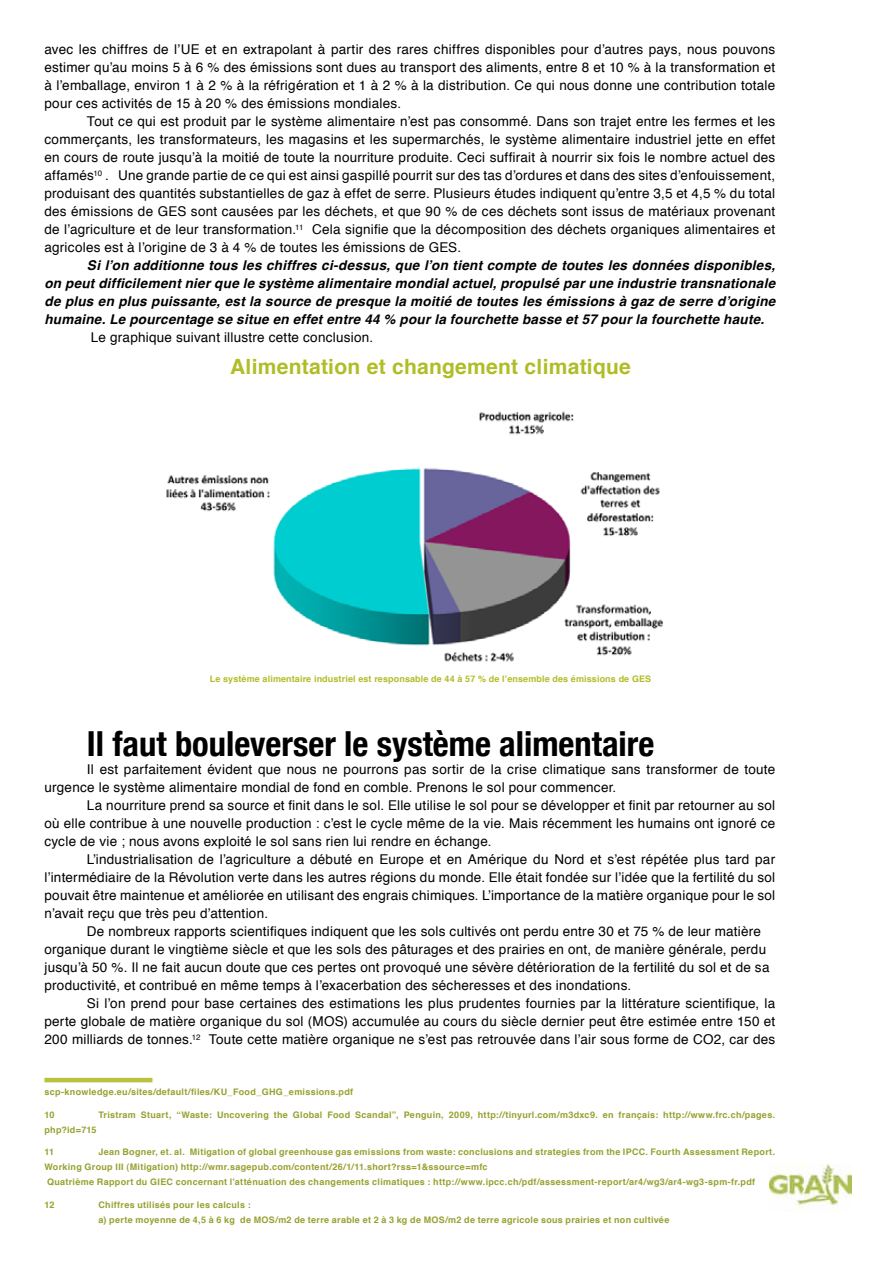
<style>
.page{position:relative;width:893px;height:1263px;background:#fff}
.page>*{position:absolute;margin:0;border:0;box-sizing:border-box;transform-origin:0 0}
.t1{font:700 condensed 34.5px "Helvetica Neue";color:#000}
.t2{font:700 21px "Helvetica";letter-spacing:.015em;color:#b0bd26}
.t3{font:13.5px/18px "Helvetica";letter-spacing:.02em;color:#000;text-align:justify}
.t4{font:italic 700 13.5px/18px "Helvetica";letter-spacing:.02em;color:#000;text-align:justify}
.t5{font:700 9px/15px "Helvetica";letter-spacing:.035em;color:#96a12f}
.t6{font:700 9px "Helvetica";letter-spacing:.015em;color:#b0bd26}
</style>
<div class="page">
<img style="left:769px;top:1164px;width:82px;height:48px">
<hr style="left:44px;top:1078px;width:108px;height:4px;background:#b8c23d">
<img style="left:166px;top:411px;width:497px;height:251px">
<p class="t3" style="left:44px;top:41px;width:732px">avec les chiffres de l’UE et en extrapolant à partir des rares chiffres disponibles pour d’autres pays, nous pouvons estimer qu’au moins 5 à 6 % des émissions sont dues au transport des aliments, entre 8 et 10 % à la transformation et à l’emballage, environ 1 à 2 % à la réfrigération et 1 à 2 % à la distribution. Ce qui nous donne une contribution totale pour ces activités de 15 à 20 % des émissions mondiales.</p>
<p class="t3" style="left:44px;top:113px;width:732px;text-indent:43px">Tout ce qui est produit par le système alimentaire n’est pas consommé. Dans son trajet entre les fermes et les commerçants, les transformateurs, les magasins et les supermarchés, le système alimentaire industriel jette en effet en cours de route jusqu’à la moitié de toute la nourriture produite. Ceci suffirait à nourrir six fois le nombre actuel des affamés<sup>10</sup> . Une grande partie de ce qui est ainsi gaspillé pourrit sur des tas d’ordures et dans des sites d’enfouissement, produisant des quantités substantielles de gaz à effet de serre. Plusieurs études indiquent qu’entre 3,5 et 4,5 % du total des émissions de GES sont causées par les déchets, et que 90 % de ces déchets sont issus de matériaux provenant de l’agriculture et de leur transformation.<sup>11</sup> Cela signifie que la décomposition des déchets organiques alimentaires et agricoles est à l’origine de 3 à 4 % de toutes les émissions de GES.</p>
<p class="t4" style="left:44px;top:256px;width:732px;text-indent:43px">Si l’on additionne tous les chiffres ci-dessus, que l’on tient compte de toutes les données disponibles, on peut difficilement nier que le système alimentaire mondial actuel, propulsé par une industrie transnationale de plus en plus puissante, est la source de presque la moitié de toutes les émissions à gaz de serre d’origine humaine. Le pourcentage se situe en effet entre 44 % pour la fourchette basse et 57 pour la fourchette haute.</p>
<p class="t3" style="left:91px;top:329px;width:284px">Le graphique suivant illustre cette conclusion.</p>
<h2 class="t2" style="left:230px;top:350px;width:402px">Alimentation et changement climatique</h2>
<p class="t6" style="left:210px;top:672px;width:443px">Le système alimentaire industriel est responsable de 44 à 57 % de l’ensemble des émissions de GES</p>
<h1 class="t1" style="left:87px;top:723px;width:569px">Il faut bouleverser le système alimentaire</h1>
<p class="t3" style="left:44px;top:761px;width:732px;text-indent:43px">Il est parfaitement évident que nous ne pourrons pas sortir de la crise climatique sans transformer de toute urgence le système alimentaire mondial de fond en comble. Prenons le sol pour commencer.</p>
<p class="t3" style="left:44px;top:797px;width:732px;text-indent:43px">La nourriture prend sa source et finit dans le sol. Elle utilise le sol pour se développer et finit par retourner au sol où elle contribue à une nouvelle production : c’est le cycle même de la vie. Mais récemment les humains ont ignoré ce cycle de vie ; nous avons exploité le sol sans rien lui rendre en échange.</p>
<p class="t3" style="left:44px;top:851px;width:732px;text-indent:43px">L’industrialisation de l’agriculture a débuté en Europe et en Amérique du Nord et s’est répétée plus tard par l’intermédiaire de la Révolution verte dans les autres régions du monde. Elle était fondée sur l’idée que la fertilité du sol pouvait être maintenue et améliorée en utilisant des engrais chimiques. L’importance de la matière organique pour le sol n’avait reçu que très peu d’attention.</p>
<p class="t3" style="left:44px;top:923px;width:727px;text-align:left;text-indent:43px">De nombreux rapports scientifiques indiquent que les sols cultivés ont perdu entre 30 et 75 % de leur matière organique durant le vingtième siècle et que les sols des pâturages et des prairies en ont, de manière générale, perdu jusqu’à 50 %. Il ne fait aucun doute que ces pertes ont provoqué une sévère détérioration de la fertilité du sol et de sa productivité, et contribué en même temps à l’exacerbation des sécheresses et des inondations.</p>
<p class="t3" style="left:44px;top:995px;width:732px;text-indent:43px">Si l’on prend pour base certaines des estimations les plus prudentes fournies par la littérature scientifique, la perte globale de matière organique du sol (MOS) accumulée au cours du siècle dernier peut être estimée entre 150 et 200 milliards de tonnes.<sup>12</sup> Toute cette matière organique ne s’est pas retrouvée dans l’air sous forme de CO2, car des</p>
<p class="t5" style="left:44px;top:1084px;width:310px">scp-knowledge.eu/sites/default/files/KU_Food_GHG_emissions.pdf</p>
<p class="t5" style="left:44px;top:1107px;width:12px">10</p>
<p class="t5" style="left:98px;top:1107px;width:678px">Tristram Stuart, “Waste: Uncovering the Global Food Scandal”, Penguin, 2009, http://tinyurl.com/m3dxc9. en français: http://www.frc.ch/pages.</p>
<p class="t5" style="left:44px;top:1122px;width:54px">php?id=715</p>
<p class="t5" style="left:44px;top:1144px;width:11px">11</p>
<p class="t5" style="left:44px;top:1144px;width:732px;text-indent:54px">Jean Bogner, et. al. Mitigation of global greenhouse gas emissions from waste: conclusions and strategies from the IPCC. Fourth Assessment Report.<br>Working Group III (Mitigation) http://wmr.sagepub.com/content/26/1/11.short?rss=1&amp;ssource=mfc<br>Quatrième Rapport du GIEC concernant l’atténuation des changements climatiques : http://www.ipcc.ch/pdf/assessment-report/ar4/wg3/ar4-wg3-spm-fr.pdf</p>
<p class="t5" style="left:44px;top:1197px;width:11px">12</p>
<p class="t5" style="left:98px;top:1197px;width:572px">Chiffres utilisés pour les calculs :<br>a) perte moyenne de 4,5 à 6 kg de MOS/m2 de terre arable et 2 à 3 kg de MOS/m2 de terre agricole sous prairies et non cultivée</p>
</div>
